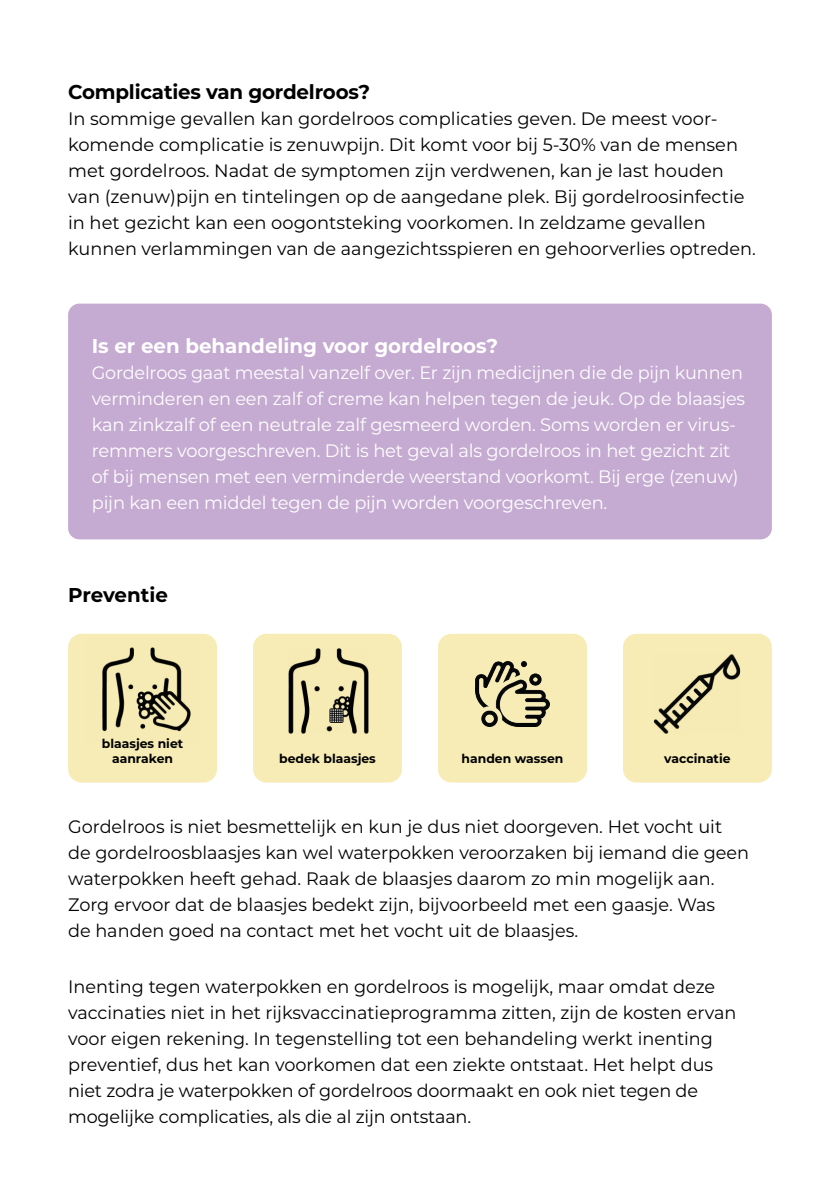
<style>
.page{position:relative;width:840px;height:1191px;background:#fff}
.page>*{position:absolute;margin:0;border:0;box-sizing:border-box;transform-origin:0 0}
.t1{font:700 20px "Montserrat";letter-spacing:-.01em;color:#000}
.t2{font:700 20px "Montserrat";color:#fff}
.t3{font:18px/26px "Montserrat";color:#000}
.t4{font:18px/26px "Montserrat";letter-spacing:-.01em;color:#fff}
.t5{font:700 12.4px/15px "Montserrat";color:#000;text-align:center}
</style>
<div class="page">
<div style="left:68px;top:304px;width:703px;height:235px;background:#c5aad1;border-radius:11px"></div>
<div style="left:253px;top:634px;width:149px;height:148px;background:#f7ecb5;border-radius:13px"></div>
<img style="left:288px;top:648px;width:81px;height:86px">
<div style="left:438px;top:634px;width:148px;height:148px;background:#f7ecb5;border-radius:13px"></div>
<img style="left:475px;top:661px;width:74px;height:65px">
<div style="left:68px;top:634px;width:149px;height:148px;background:#f7ecb5;border-radius:13px"></div>
<img style="left:102px;top:647px;width:89px;height:85px">
<div style="left:622px;top:634px;width:149px;height:148px;background:#f7ecb5;border-radius:13px"></div>
<img style="left:653px;top:654px;width:88px;height:80px">
<p class="t1" style="left:68px;top:77px;width:303px">Complicaties van gordelroos?</p>
<p class="t3" style="left:68px;top:105px;width:688px">In sommige gevallen kan gordelroos complicaties geven. De meest voor&shy;komende complicatie is zenuwpijn. Dit komt voor bij 5-30% van de mensen met gordelroos. Nadat de symptomen zijn verdwenen, kan je last houden van (zenuw)pijn en tintelingen op de aangedane plek. Bij gordelroosinfectie in het gezicht kan een oogontsteking voorkomen. In zeldzame gevallen kunnen verlammingen van de aangezichtsspieren en gehoorverlies optreden.</p>
<p class="t2" style="left:92px;top:332px;width:407px">Is er een behandeling voor gordelroos?</p>
<p class="t4" style="left:92px;top:359px;width:654px">Gordelroos gaat meestal vanzelf over. Er zijn medicijnen die de pijn kunnen verminderen en een zalf of creme kan helpen tegen de jeuk. Op de blaasjes kan zinkzalf of een neutrale zalf gesmeerd worden. Soms worden er virus&shy;remmers voorgeschreven. Dit is het geval als gordelroos in het gezicht zit of bij mensen met een verminderde weerstand voorkomt. Bij erge (zenuw) pijn kan een middel tegen de pijn worden voorgeschreven.</p>
<p class="t1" style="left:68px;top:580px;width:101px">Preventie</p>
<p class="t5" style="left:102px;top:735px;width:83px">blaasjes niet aanraken</p>
<p class="t5" style="left:279px;top:750px;width:98px">bedek blaasjes</p>
<p class="t5" style="left:461px;top:750px;width:103px">handen wassen</p>
<p class="t5" style="left:664px;top:750px;width:68px">vaccinatie</p>
<p class="t3" style="left:68px;top:812px;width:682px">Gordelroos is niet besmettelijk en kun je dus niet doorgeven. Het vocht uit de gordelroosblaasjes kan wel waterpokken veroorzaken bij iemand die geen waterpokken heeft gehad. Raak de blaasjes daarom zo min mogelijk aan.<br>Zorg ervoor dat de blaasjes bedekt zijn, bijvoorbeeld met een gaasje. Was<br>de handen goed na contact met het vocht uit de blaasjes.</p>
<p class="t3" style="left:68px;top:973px;width:669px">Inenting tegen waterpokken en gordelroos is mogelijk, maar omdat deze vaccinaties niet in het rijksvaccinatieprogramma zitten, zijn de kosten ervan voor eigen rekening. In tegenstelling tot een behandeling werkt inenting preventief, dus het kan voorkomen dat een ziekte ontstaat. Het helpt dus niet zodra je waterpokken of gordelroos doormaakt en ook niet tegen de mogelijke complicaties, als die al zijn ontstaan.</p>
</div>
